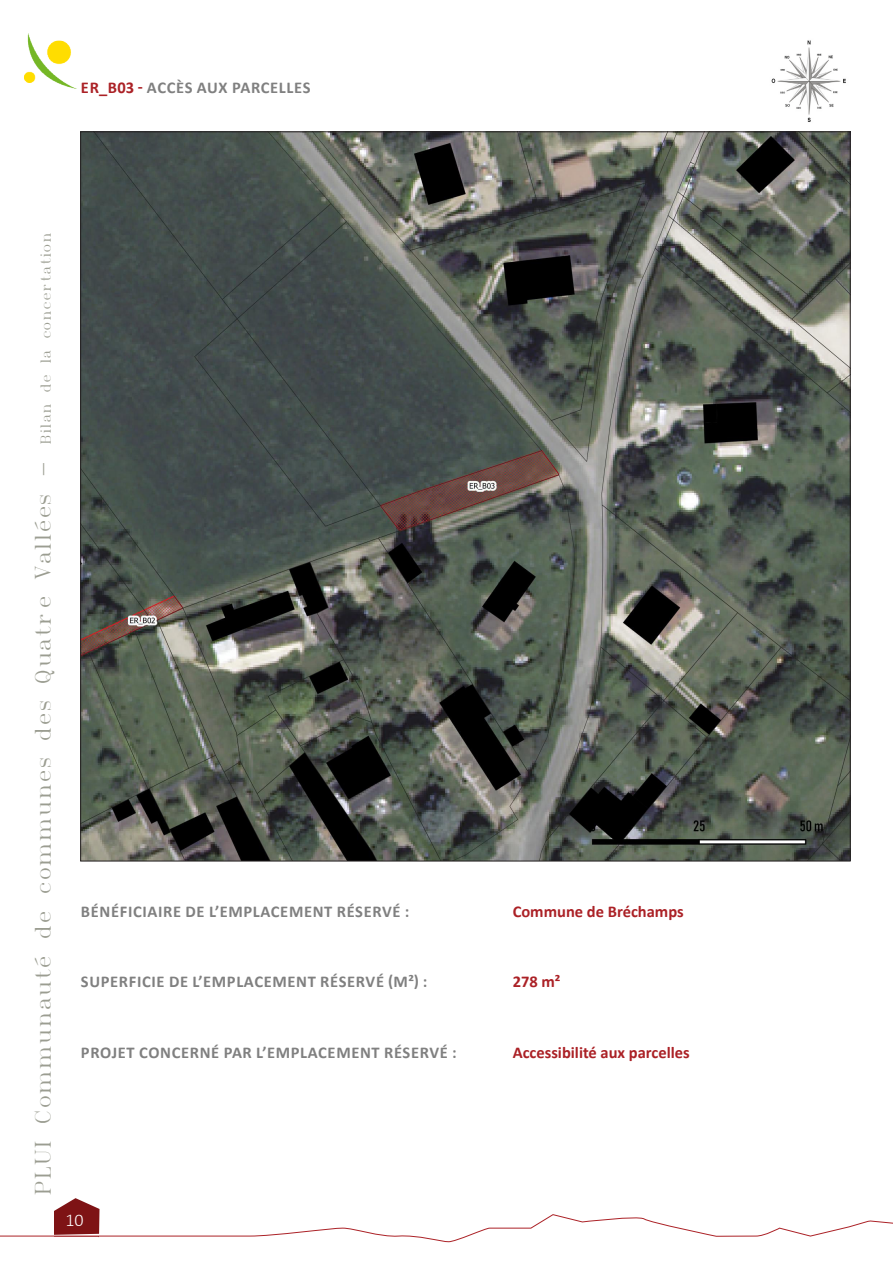
<style>
.page{position:relative;width:893px;height:1263px;background:#fff}
.page>*{position:absolute;margin:0;border:0;box-sizing:border-box;transform-origin:0 0}
.t1{font:21px "Roman T";letter-spacing:-.01em;color:#9b9d91}
.t2{font:300 18px "Calibri";color:#fff}
.t3{font:700 16.5px "Calibri";letter-spacing:.04em;color:#808080}
.t4{font:700 16.5px "Calibri";color:#ab2126}
.s1{color:#ab2126}
.s2{font-size:13.5px}
</style>
<div class="page">
<img style="left:83px;top:134px;width:765px;height:725px">
<svg style="left:0;top:1198px;width:893px;height:44px"></svg>
<img style="left:25px;top:33px;width:50px;height:55px">
<img style="left:771px;top:40px;width:75px;height:82px">
<p class="t3" style="left:81px;top:76px;width:231px"><span class="s1">ER_B03 -</span> ACCÈS AUX PARCELLES</p>
<p class="t1" style="left:29px;top:1196px;width:965px;rotate:-90deg">PLUI Communauté de communes des Quatre Vallées - <span class="s2">Bilan de la concertation</span></p>
<p class="t3" style="left:81px;top:900px;width:330px">BÉNÉFICIAIRE DE L’EMPLACEMENT RÉSERVÉ :</p>
<p class="t4" style="left:513px;top:900px;width:173px">Commune de Bréchamps</p>
<p class="t3" style="left:81px;top:970px;width:348px">SUPERFICIE DE L’EMPLACEMENT RÉSERVÉ (M²) :</p>
<p class="t4" style="left:513px;top:970px;width:49px">278 m²</p>
<p class="t3" style="left:81px;top:1041px;width:377px">PROJET CONCERNÉ PAR L’EMPLACEMENT RÉSERVÉ :</p>
<p class="t4" style="left:513px;top:1041px;width:179px">Accessibilité aux parcelles</p>
<p class="t2" style="left:65px;top:1209px;width:20px">10</p>
</div>
